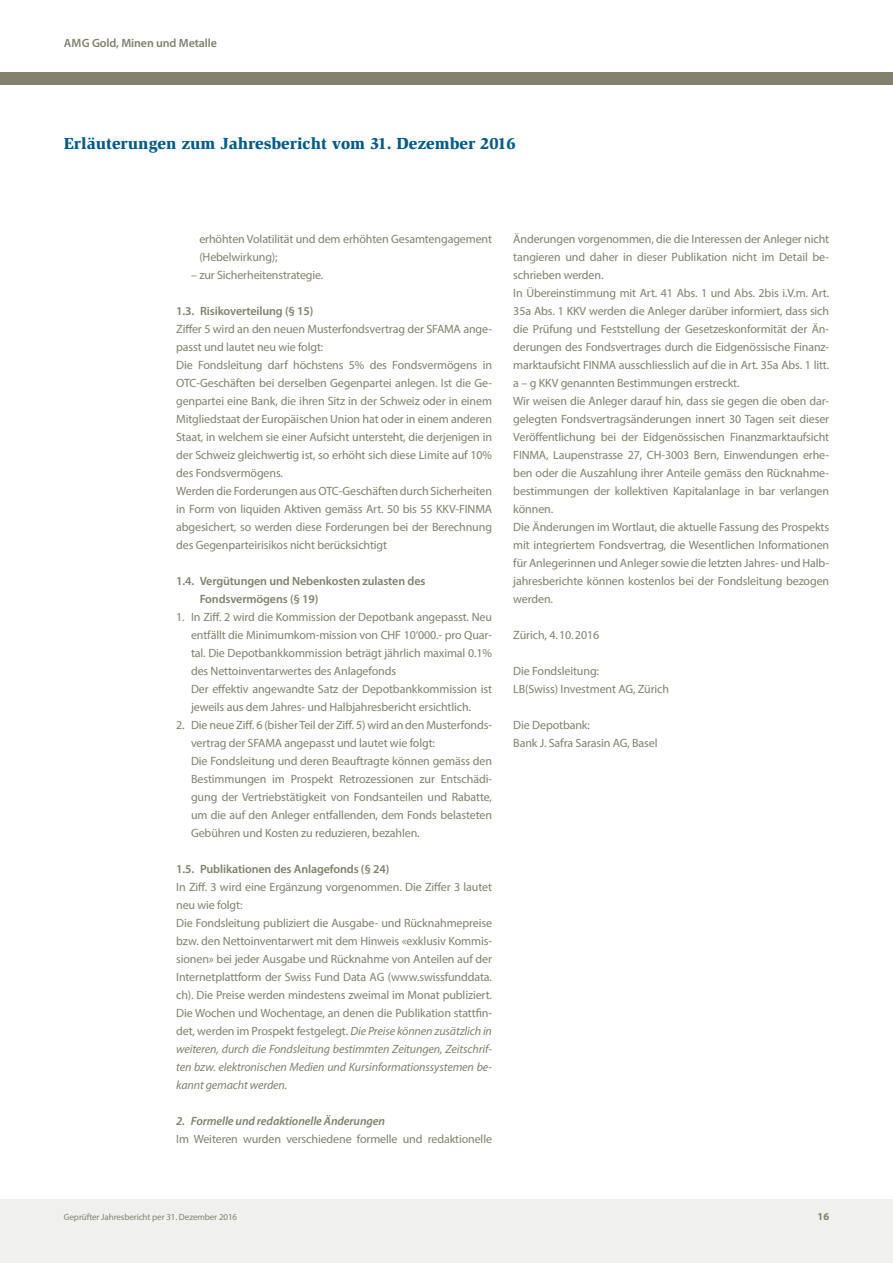
<style>
.page{position:relative;width:893px;height:1263px;background:#fff}
.page>*{position:absolute;margin:0;border:0;box-sizing:border-box;transform-origin:0 0}
.t1{font:900 16.5px "Slimbach";color:#005b8d}
.t2{font:12px/18px "Myriad Pro";letter-spacing:-.01em;color:#82806e}
.t3{font:600 12px/18px "Myriad Pro";letter-spacing:-.01em;color:#82806e}
.t4{font:italic 600 12px "Myriad Pro";letter-spacing:-.01em;color:#82806e}
.t5{font:700 10.5px "Myriad Pro";color:#82806e}
.t6{font:9px "Myriad Pro";letter-spacing:-.01em;color:#82806e}
.s1{font-style:italic}
</style>
<div class="page">
<div style="left:0;top:1199px;width:893px;height:64px;background:#f0f1ee"></div>
<div style="left:0;top:72px;width:893px;height:13px;background:#82806e"></div>
<p class="t3" style="left:64px;top:34px;width:155px">AMG Gold, Minen und Metalle</p>
<h1 class="t1" style="left:64px;top:133px;width:453px">Erläuterungen zum Jahresbericht vom 31. Dezember 2016</h1>
<p class="t2" style="left:199px;top:230px;width:294px">erhöhten Volatilität und dem erhöhten Gesamtengagement (Hebelwirkung);</p>
<p class="t2" style="left:191px;top:266px;width:134px">– zur Sicherheitenstrategie.</p>
<p class="t3" style="left:176px;top:302px;width:139px">1.3. Risikoverteilung (§ 15)</p>
<p class="t2" style="left:176px;top:320px;width:317px">Ziffer 5 wird an den neuen Musterfondsvertrag der SFAMA ange&shy;passt und lautet neu wie folgt:<br>Die Fondsleitung darf höchstens 5% des Fondsvermögens in OTC-Geschäften bei derselben Gegenpartei anlegen. Ist die Ge&shy;genpartei eine Bank, die ihren Sitz in der Schweiz oder in einem Mitgliedstaat der Europäischen Union hat oder in einem anderen Staat, in welchem sie einer Aufsicht untersteht, die derjenigen in der Schweiz gleichwertig ist, so erhöht sich diese Limite auf 10% des Fondsvermögens.<br>Werden die Forderungen aus OTC-Geschäften durch Sicherheiten in Form von liquiden Aktiven gemäss Art. 50 bis 55 KKV-FINMA abgesichert, so werden diese Forderungen bei der Berechnung des Gegenparteirisikos nicht berücksichtigt</p>
<p class="t3" style="left:200px;top:572px;width:227px;text-indent:-23px">1.4. Vergütungen und Nebenkosten zulasten des<br>Fondsvermögens (§ 19)</p>
<p class="t2" style="left:191px;top:608px;width:303px;text-indent:-15px">1. In Ziff. 2 wird die Kommission der Depotbank angepasst. Neu entfällt die Minimumkom-mission von CHF 10‘000.- pro Quar&shy;tal. Die Depotbankkommission beträgt jährlich maximal 0.1% des Nettoinventarwertes des Anlagefonds<br>Der effektiv angewandte Satz der Depotbankkommission ist jeweils aus dem Jahres- und Halbjahresbericht ersichtlich.</p>
<p class="t2" style="left:191px;top:716px;width:302px;text-indent:-15px">2. Die neue Ziff. 6 (bisher Teil der Ziff. 5) wird an den Musterfonds&shy;vertrag der SFAMA angepasst und lautet wie folgt:<br>Die Fondsleitung und deren Beauftragte können gemäss den Bestimmungen im Prospekt Retrozessionen zur Entschädi&shy;gung der Vertriebstätigkeit von Fondsanteilen und Rabatte, um die auf den Anleger entfallenden, dem Fonds belasteten Gebühren und Kosten zu reduzieren, bezahlen.</p>
<p class="t3" style="left:176px;top:860px;width:215px">1.5. Publikationen des Anlagefonds (§ 24)</p>
<p class="t2" style="left:176px;top:878px;width:317px">In Ziff. 3 wird eine Ergänzung vorgenommen. Die Ziffer 3 lautet neu wie folgt:<br>Die Fondsleitung publiziert die Ausgabe- und Rücknahmepreise bzw. den Nettoinventarwert mit dem Hinweis «exklusiv Kommis&shy;sionen» bei jeder Ausgabe und Rücknahme von Anteilen auf der Internetplattform der Swiss Fund Data AG (www.swissfunddata. ch). Die Preise werden mindestens zweimal im Monat publiziert.<br>Die Wochen und Wochentage, an denen die Publikation stattfin&shy;det, werden im Prospekt festgelegt. <span class="s1">Die Preise können zusätzlich in weiteren, durch die Fondsleitung bestimmten Zeitungen, Zeitschrif&shy;ten bzw. elektronischen Medien und Kursinformationssystemen be&shy;kannt gemacht werden.</span></p>
<p class="t4" style="left:176px;top:1113px;width:210px">2. Formelle und redaktionelle Änderungen</p>
<p class="t2" style="left:176px;top:1130px;width:317px">Im Weiteren wurden verschiedene formelle und redaktionelle</p>
<p class="t2" style="left:513px;top:230px;width:317px">Änderungen vorgenommen, die die Interessen der Anleger nicht tangieren und daher in dieser Publikation nicht im Detail be&shy;schrieben werden.<br>In Übereinstimmung mit Art. 41 Abs. 1 und Abs. 2bis i.V.m. Art.<br>35a Abs. 1 KKV werden die Anleger darüber informiert, dass sich die Prüfung und Feststellung der Gesetzeskonformität der Än&shy;derungen des Fondsvertrages durch die Eidgenössische Finanz&shy;marktaufsicht FINMA ausschliesslich auf die in Art. 35a Abs. 1 litt. a – g KKV genannten Bestimmungen erstreckt.<br>Wir weisen die Anleger darauf hin, dass sie gegen die oben dar&shy;gelegten Fondsvertragsänderungen innert 30 Tagen seit dieser Veröffentlichung bei der Eidgenössischen Finanzmarktaufsicht FINMA, Laupenstrasse 27, CH-3003 Bern, Einwendungen erhe&shy;ben oder die Auszahlung ihrer Anteile gemäss den Rücknahme&shy;bestimmungen der kollektiven Kapitalanlage in bar verlangen können.<br>Die Änderungen im Wortlaut, die aktuelle Fassung des Prospekts mit integriertem Fondsvertrag, die Wesentlichen Informationen für Anlegerinnen und Anleger sowie die letzten Jahres- und Halb&shy;jahresberichte können kostenlos bei der Fondsleitung bezogen werden.</p>
<p class="t2" style="left:513px;top:626px;width:87px">Zürich, 4.10.2016</p>
<p class="t2" style="left:513px;top:662px;width:157px">Die Fondsleitung:<br>LB(Swiss) Investment AG, Zürich</p>
<p class="t2" style="left:513px;top:716px;width:146px">Die Depotbank:<br>Bank J. Safra Sarasin AG, Basel</p>
<p class="t6" style="left:64px;top:1212px;width:175px">Geprüfter Jahresbericht per 31. Dezember 2016</p>
<p class="t5" style="left:818px;top:1210px;width:13px">16</p>
</div>
